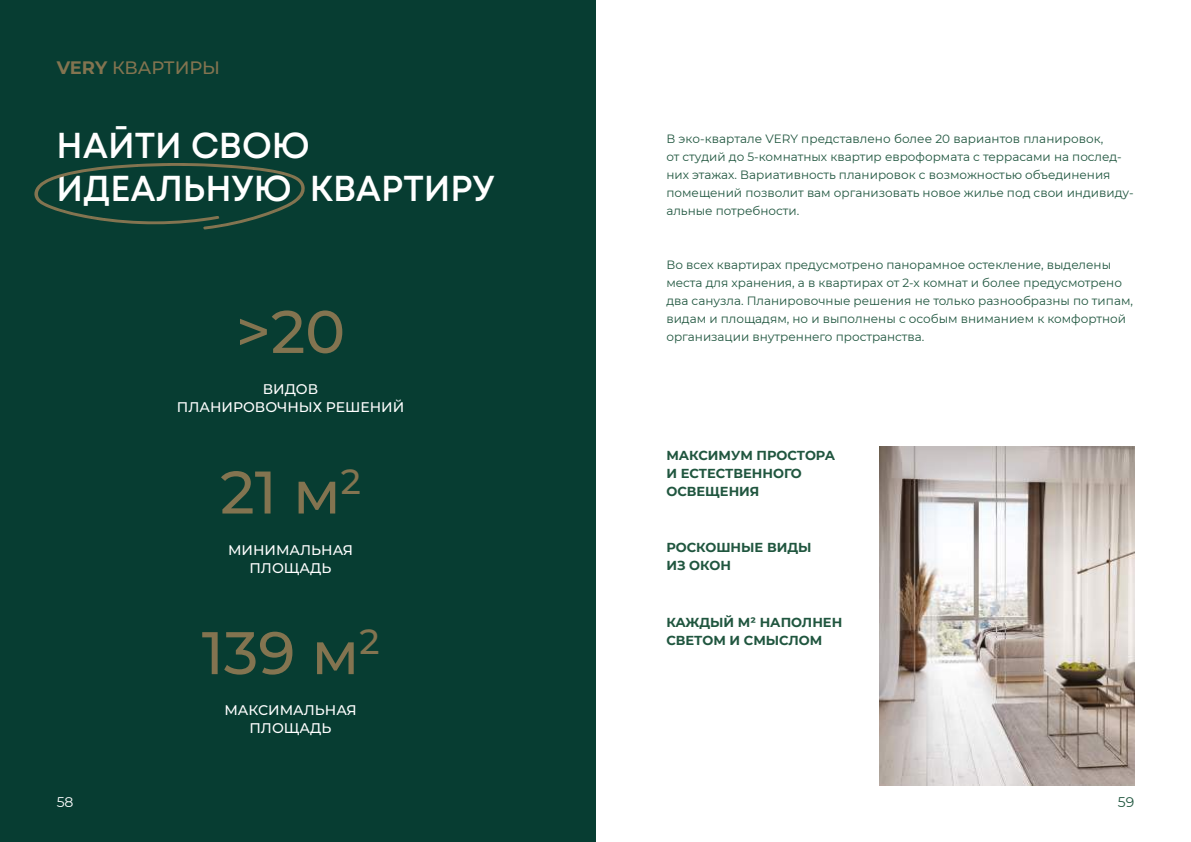
<style>
.page{position:relative;width:1191px;height:842px;background:#fff}
.page>*{position:absolute;margin:0;border:0;box-sizing:border-box;transform-origin:0 0}
.t1{font:500 60px "Montserrat";color:#837450}
.t2{font:600 36px/43.2px "Mont";color:#fff}
.t3{font:500 18px "Montserrat";color:#837450}
.t4{font:500 14px/18px "Montserrat";color:#fff;text-align:center}
.t5{font:14px "Montserrat";color:#fff}
.t6{font:14px "Montserrat";color:#20563f}
.t7{font:700 13px/18px "Montserrat";color:#20563f}
.t8{font:12px/18px "Montserrat";color:#20563f}
.s1{font-weight:700}
</style>
<div class="page">
<div style="left:0;top:0;width:595px;height:842px;background:#073d32"></div>
<svg style="left:34px;top:163px;width:271px;height:67px"></svg>
<img style="left:879px;top:447px;width:255px;height:338px">
<h3 class="t3" style="left:57px;top:55px;width:165px"><span class="s1">VERY</span> КВАРТИРЫ</h3>
<h2 class="t2" style="left:57px;top:124px;width:439px">НАЙТИ СВОЮ<br>ИДЕАЛЬНУЮ КВАРТИРУ</h2>
<h1 class="t1" style="left:236px;top:290px;width:111px">&gt;20</h1>
<p class="t4" style="left:177px;top:380px;width:229px">ВИДОВ<br>ПЛАНИРОВОЧНЫХ РЕШЕНИЙ</p>
<h1 class="t1" style="left:220px;top:450px;width:142px">21 м<sup>2</sup></h1>
<p class="t4" style="left:228px;top:540px;width:127px">МИНИМАЛЬНАЯ<br>ПЛОЩАДЬ</p>
<h1 class="t1" style="left:202px;top:611px;width:179px">139 м<sup>2</sup></h1>
<p class="t5" style="left:57px;top:793px;width:18px">58</p>
<p class="t4" style="left:224px;top:701px;width:134px">МАКСИМАЛЬНАЯ<br>ПЛОЩАДЬ</p>
<p class="t8" style="left:666px;top:130px;width:469px">В эко-квартале VERY представлено более 20 вариантов планировок,<br>от студий до 5-комнатных квартир евроформата с террасами на послед&shy;них этажах. Вариативность планировок с возможностью объединения помещений позволит вам организовать новое жилье под свои индивиду&shy;альные потребности.</p>
<p class="t8" style="left:666px;top:256px;width:468px">Во всех квартирах предусмотрено панорамное остекление, выделены места для хранения, а в квартирах от 2-х комнат и более предусмотрено два санузла. Планировочные решения не только разнообразны по типам, видам и площадям, но и выполнены с особым вниманием к комфортной организации внутреннего пространства.</p>
<p class="t7" style="left:666px;top:445px;width:170px">МАКСИМУМ ПРОСТОРА<br>И ЕСТЕСТВЕННОГО<br>ОСВЕЩЕНИЯ</p>
<p class="t7" style="left:666px;top:537px;width:147px">РОСКОШНЫЕ ВИДЫ<br>ИЗ ОКОН</p>
<p class="t7" style="left:666px;top:613px;width:177px">КАЖДЫЙ М² НАПОЛНЕН<br>СВЕТОМ И СМЫСЛОМ</p>
<p class="t6" style="left:1117px;top:793px;width:18px">59</p>
</div>
